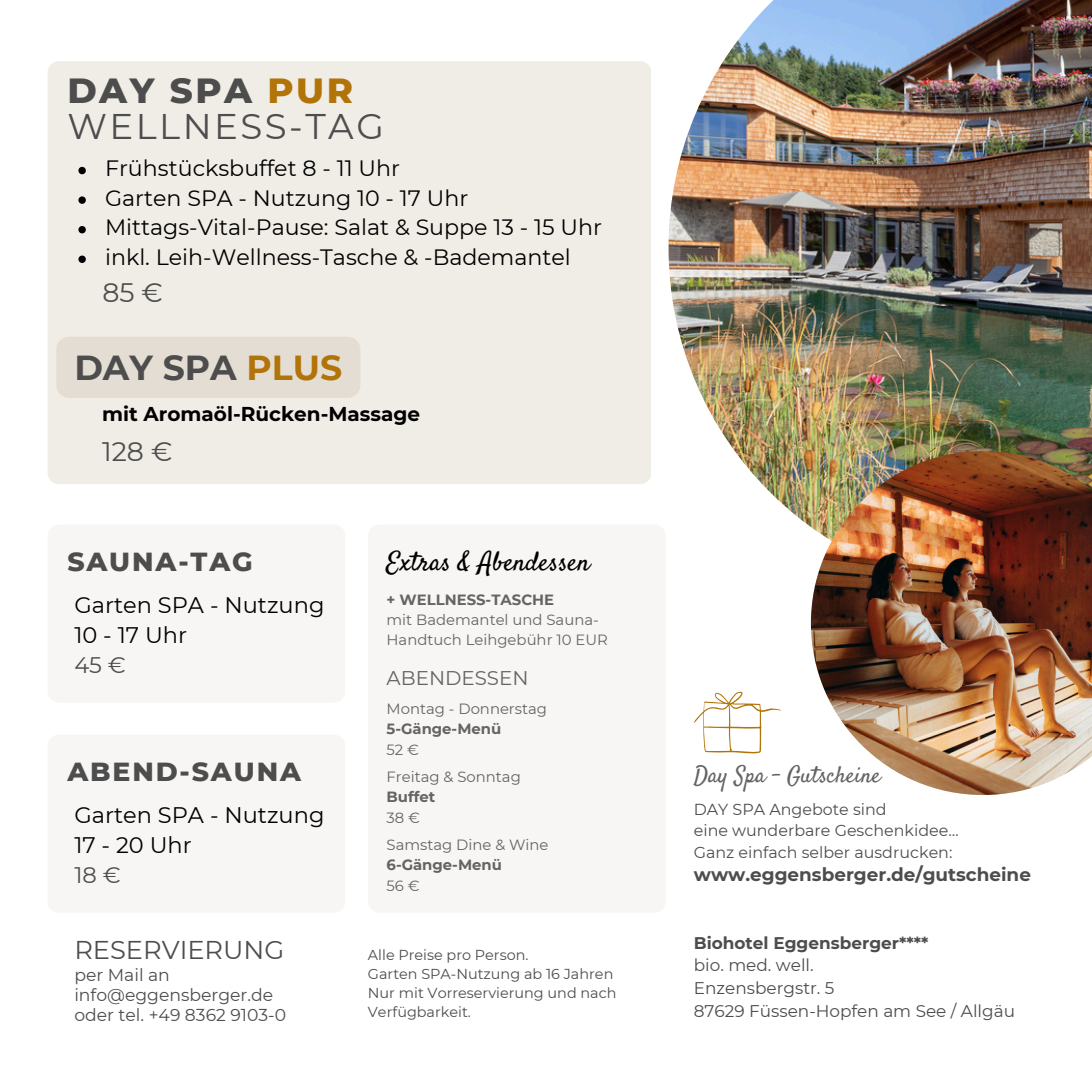
<style>
.page{position:relative;width:1092px;height:1092px;background:#fff}
.page>*{position:absolute;margin:0;border:0;box-sizing:border-box;transform-origin:0 0}
.t1{font:35.5px/35.5px "Montserrat";letter-spacing:.07em;color:#4d4d4d}
.t2{font:700 34.75px "Montserrat";color:#4d4d4d}
.t3{font:800 26.75px "Montserrat";letter-spacing:.07em;color:#4d4d4d}
.t4{font:26.75px "Satisfy";color:#000}
.t5{font:26.75px "Montserrat";color:#4d4d4d}
.t6{font:25.75px "Montserrat";color:#4d4d4d}
.t7{font:23.25px "Satisfy";color:#656462}
.t8{font:22.5px/30px "Montserrat";color:#000}
.t9{font:22.25px "Montserrat";color:#000}
.t10{font:700 20px "Montserrat";color:#000}
.t11{font:19.75px "Montserrat";color:#656462}
.t12{font:700 18.5px "Montserrat";color:#4d4d4d}
.t13{font:17.25px "Montserrat";color:#4d4d4d}
.t14{font:17px "Montserrat";color:#4d4d4d}
.t15{font:700 17px "Montserrat";color:#4d4d4d}
.t16{font:16px "Montserrat";color:#4d4d4d}
.t17{font:14.75px/19.8px "Montserrat";color:#656462}
.t18{font:700 14.75px "Montserrat";color:#656462}
.t19{font:14.5px/19.2px "Montserrat";color:#4d4d4d}
.s1{font-weight:800}
.s2{font-weight:800;color:#b27409}
.s3{color:#b27409}
.s4{color:#4d4d4d}
</style>
<div class="page">
<img style="left:668px;top:0;width:423px;height:527px">
<img style="left:810px;top:451px;width:281px;height:343px">
<div style="left:48px;top:61px;width:602px;height:423px;background:#f0ece6;border-radius:11px"></div>
<div style="left:48px;top:734px;width:297px;height:178px;background:#f8f6f4;border-radius:11px"></div>
<div style="left:48px;top:524px;width:297px;height:178px;background:#f8f6f4;border-radius:11px"></div>
<div style="left:368px;top:524px;width:297px;height:388px;background:#f8f6f4;border-radius:11px"></div>
<svg style="left:693px;top:691px;width:88px;height:62px"></svg>
<svg style="left:78px;top:167px;width:8px;height:7px"></svg>
<svg style="left:78px;top:196px;width:8px;height:8px"></svg>
<svg style="left:78px;top:226px;width:8px;height:7px"></svg>
<svg style="left:78px;top:255px;width:8px;height:8px"></svg>
<div style="left:56px;top:336px;width:304px;height:62px;background:#e3ddd3;border-radius:13px"></div>
<p class="t1" style="left:67px;top:73px;width:318px"><span class="s1">DAY SPA</span> <span class="s2">PUR<br></span>WELLNESS-TAG</p>
<p class="t9" style="left:105px;top:154px;width:296px">Frühstücksbuffet 8 - 11 Uhr</p>
<p class="t9" style="left:105px;top:184px;width:365px">Garten SPA - Nutzung 10 - 17 Uhr</p>
<p class="t9" style="left:105px;top:214px;width:498px">Mittags-Vital-Pause: Salat &amp; Suppe 13 - 15 Uhr</p>
<p class="t9" style="left:105px;top:243px;width:467px">inkl. Leih-Wellness-Tasche &amp; -Bademantel</p>
<p class="t5" style="left:102px;top:276px;width:62px">85 €</p>
<h4 class="t2" style="left:74px;top:346px;width:269px">DAY SPA <span class="s3">PLUS</span></h4>
<p class="t10" style="left:102px;top:401px;width:319px">mit Aromaöl-Rücken-Massage</p>
<h3 class="t5" style="left:102px;top:435px;width:72px">128 €</h3>
<p class="t4" style="left:386px;top:545px;width:205px">Extras &amp; Abendessen</p>
<h4 class="t3" style="left:67px;top:545px;width:187px">SAUNA-TAG</h4>
<p class="t8" style="left:74px;top:589px;width:251px">Garten SPA - Nutzung<br>10 - 17 Uhr<br><span class="s4">45 €</span></p>
<p class="t18" style="left:386px;top:590px;width:169px">+ WELLNESS-TASCHE</p>
<p class="t17" style="left:386px;top:609px;width:223px">mit Bademantel und Sauna-<br>Handtuch Leihgebühr 10 EUR</p>
<p class="t11" style="left:386px;top:665px;width:143px">ABENDESSEN</p>
<p class="t17" style="left:386px;top:698px;width:162px">Montag - Donnerstag</p>
<h4 class="t18" style="left:386px;top:719px;width:116px">5-Gänge-Menü</h4>
<p class="t17" style="left:386px;top:739px;width:34px">52 €</p>
<h3 class="t17" style="left:386px;top:766px;width:136px">Freitag &amp; Sonntag</h3>
<h5 class="t18" style="left:386px;top:787px;width:50px">Buffet</h5>
<h6 class="t17" style="left:386px;top:807px;width:35px">38 €</h6>
<p class="t17" style="left:386px;top:834px;width:163px">Samstag Dine &amp; Wine</p>
<p class="t18" style="left:386px;top:855px;width:117px">6-Gänge-Menü</p>
<p class="t17" style="left:386px;top:875px;width:35px">56 €</p>
<h1 class="t3" style="left:67px;top:755px;width:235px">ABEND-SAUNA</h1>
<p class="t8" style="left:74px;top:799px;width:251px">Garten SPA - Nutzung<br>17 - 20 Uhr<br><span class="s4">18 €</span></p>
<p class="t6" style="left:74px;top:934px;width:211px">RESERVIERUNG</p>
<p class="t13" style="left:74px;top:963px;width:97px">per Mail an</p>
<p class="t13" style="left:74px;top:983px;width:200px">info@eggensberger.de</p>
<p class="t13" style="left:74px;top:1003px;width:213px">oder tel. +49 8362 9103-0</p>
<h5 class="t19" style="left:368px;top:944px;width:162px">Alle Preise pro Person.</h5>
<h5 class="t19" style="left:368px;top:963px;width:247px">Garten SPA-Nutzung ab 16 Jahren</h5>
<p class="t19" style="left:368px;top:983px;width:250px">Nur mit Vorreservierung und nach<br>Verfügbarkeit.</p>
<p class="t7" style="left:693px;top:760px;width:188px">Day Spa - Gutscheine</p>
<p class="t16" style="left:693px;top:799px;width:194px">DAY SPA Angebote sind</p>
<p class="t16" style="left:693px;top:820px;width:266px">eine wunderbare Geschenkidee…</p>
<p class="t16" style="left:693px;top:841px;width:260px">Ganz einfach selber ausdrucken:</p>
<p class="t12" style="left:693px;top:863px;width:338px">www.eggensberger.de/gutscheine</p>
<p class="t15" style="left:693px;top:932px;width:236px">Biohotel Eggensberger****</p>
<p class="t14" style="left:693px;top:954px;width:121px">bio. med. well.</p>
<p class="t14" style="left:693px;top:977px;width:142px">Enzensbergstr. 5</p>
<p class="t14" style="left:693px;top:999px;width:323px">87629 Füssen-Hopfen am See / Allgäu</p>
</div>
